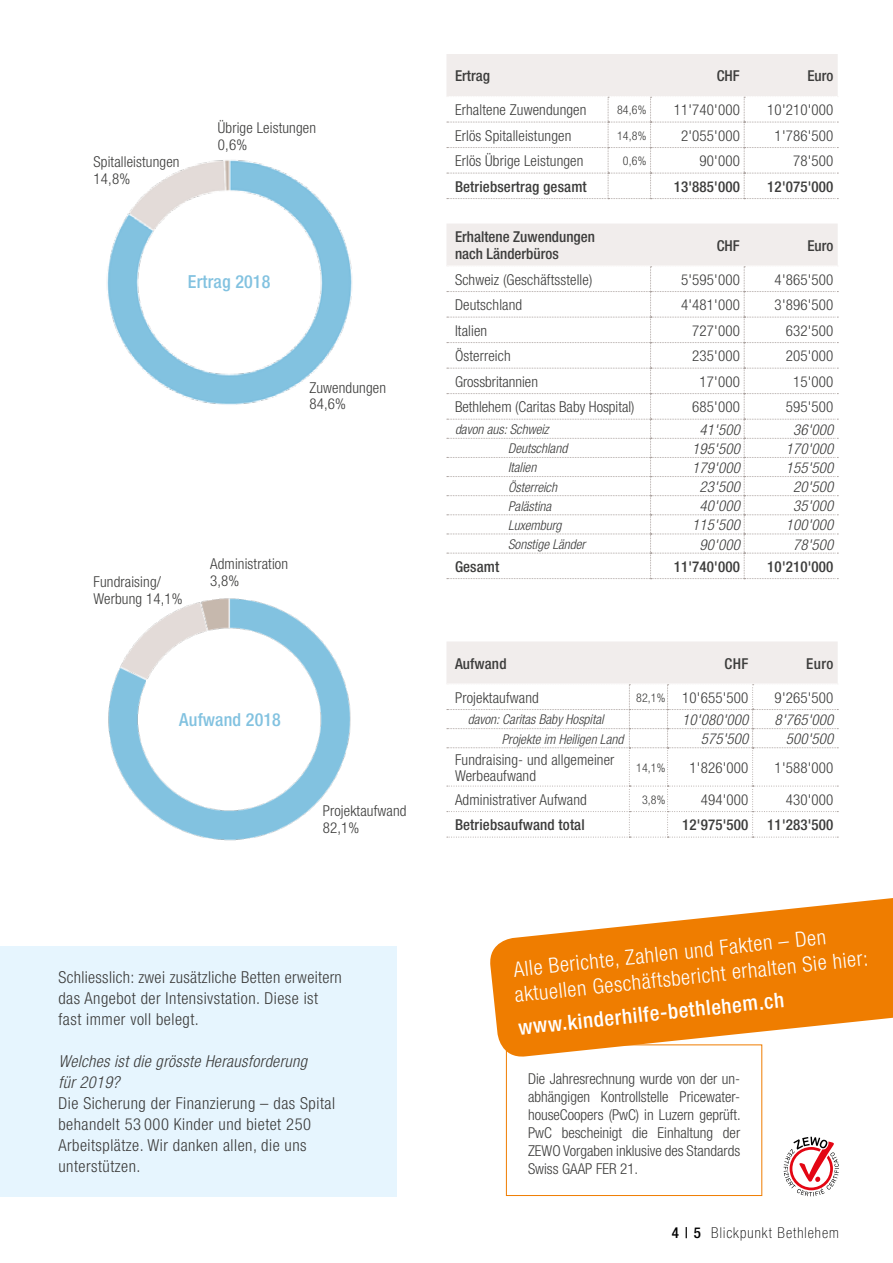
<style>
.page{position:relative;width:893px;height:1263px;background:#fff}
.page>*{position:absolute;margin:0;border:0;box-sizing:border-box;transform-origin:0 0}
.t1{font:300 condensed 21px/25.5px "Helvetica Neue";color:#fff}
.t2{font:500 condensed 21px "Helvetica Neue";color:#fff}
.t3{font:500 condensed 18px "Helvetica Neue";letter-spacing:.01em;color:#82c2e0}
.t4{font:300 condensed 16.5px/21px "Helvetica Neue";letter-spacing:.03em;color:#3c3c3b}
.t5{font:italic 300 condensed 16.5px/21px "Helvetica Neue";letter-spacing:.02em;color:#3c3c3b}
.t6{font:300 condensed 15px/16.5px "Helvetica Neue";letter-spacing:.01em;color:#3c3c3b}
.t7{font:500 condensed 15px/16.5px "Helvetica Neue";letter-spacing:.01em;color:#3c3c3b}
.t8{font:italic 300 condensed 15px "Helvetica Neue";letter-spacing:.01em;color:#3c3c3b}
.t9{font:100 condensed 15px "Helvetica Neue";letter-spacing:.07em;color:#000}
.t10{font:italic 300 condensed 13.5px "Helvetica Neue";color:#3c3c3b}
.t11{font:300 condensed 12px "Helvetica Neue";color:#3c3c3b}
.s1{font-size:12px}
.s2{font-weight:500}
</style>
<div class="page">
<div style="left:0;top:946px;width:397px;height:250px;background:#e6f5fe"></div>
<svg style="left:490px;top:898px;width:403px;height:161px;fill:#ef7d00"></svg>
<div style="left:506px;top:1044px;width:256px;height:152px;border:1px solid #ef7d00"></div>
<svg style="left:784px;top:1137px;width:55px;height:59px"></svg>
<svg style="left:446px;top:54px;width:392px;height:145px"></svg>
<svg style="left:446px;top:642px;width:392px;height:196px"></svg>
<svg style="left:446px;top:224px;width:392px;height:355px"></svg>
<img style="left:107px;top:160px;width:245px;height:245px">
<img style="left:108px;top:598px;width:243px;height:243px">
<p class="t6" style="left:94px;top:153px;width:88px">Spitalleistungen<br>14,8%</p>
<p class="t6" style="left:218px;top:119px;width:100px">Übrige Leistungen<br>0,6%</p>
<p class="t3" style="left:188px;top:271px;width:84px">Ertrag 2018</p>
<p class="t6" style="left:309px;top:379px;width:78px">Zuwendungen<br>84,6%</p>
<p class="t6" style="left:94px;top:573px;width:91px">Fundraising/<br>Werbung 14,1%</p>
<p class="t6" style="left:210px;top:555px;width:80px">Administration<br>3,8%</p>
<p class="t3" style="left:179px;top:709px;width:103px">Aufwand 2018</p>
<p class="t6" style="left:323px;top:803px;width:85px">Projektaufwand<br>82,1%</p>
<p class="t4" style="left:58px;top:966px;width:285px">Schliesslich: zwei zusätzliche Betten erweitern das Angebot der Intensivstation. Diese ist fast immer voll belegt.</p>
<p class="t5" style="left:58px;top:1050px;width:250px">Welches ist die grösste Herausforderung für 2019?</p>
<p class="t4" style="left:58px;top:1092px;width:278px">Die Sicherung der Finanzierung – das Spital behandelt 53 000 Kinder und bietet 250<br>Arbeitsplätze. Wir danken allen, die uns unterstützen.</p>
<p class="t7" style="left:455px;top:67px;width:36px">Ertrag</p>
<p class="t7" style="left:717px;top:67px;width:25px">CHF</p>
<p class="t7" style="left:807px;top:67px;width:28px">Euro</p>
<p class="t6" style="left:455px;top:102px;width:133px">Erhaltene Zuwendungen</p>
<p class="t11" style="left:617px;top:103px;width:31px">84,6%</p>
<p class="t6" style="left:674px;top:102px;width:68px">11'740'000</p>
<p class="t6" style="left:767px;top:102px;width:68px">10'210'000</p>
<p class="t6" style="left:455px;top:127px;width:118px">Erlös Spitalleistungen</p>
<p class="t11" style="left:617px;top:128px;width:31px">14,8%</p>
<p class="t6" style="left:681px;top:127px;width:60px">2'055'000</p>
<p class="t6" style="left:775px;top:127px;width:60px">1'786'500</p>
<p class="t6" style="left:455px;top:153px;width:130px">Erlös Übrige Leistungen</p>
<p class="t11" style="left:623px;top:154px;width:25px">0,6%</p>
<p class="t6" style="left:699px;top:153px;width:42px">90'000</p>
<p class="t6" style="left:793px;top:153px;width:42px">78'500</p>
<p class="t7" style="left:455px;top:178px;width:133px">Betriebsertrag gesamt</p>
<p class="t7" style="left:674px;top:178px;width:68px">13'885'000</p>
<p class="t7" style="left:767px;top:178px;width:68px">12'075'000</p>
<p class="t7" style="left:455px;top:229px;width:141px">Erhaltene Zuwendungen nach Länderbüros</p>
<p class="t7" style="left:717px;top:237px;width:25px">CHF</p>
<p class="t7" style="left:807px;top:237px;width:28px">Euro</p>
<p class="t6" style="left:455px;top:271px;width:139px">Schweiz (Geschäftsstelle)</p>
<p class="t6" style="left:681px;top:271px;width:60px">5'595'000</p>
<p class="t6" style="left:775px;top:271px;width:60px">4'865'500</p>
<p class="t6" style="left:455px;top:297px;width:69px">Deutschland</p>
<p class="t6" style="left:681px;top:297px;width:60px">4'481'000</p>
<p class="t6" style="left:775px;top:297px;width:60px">3'896'500</p>
<p class="t6" style="left:455px;top:322px;width:34px">Italien</p>
<p class="t6" style="left:692px;top:322px;width:49px">727'000</p>
<p class="t6" style="left:786px;top:322px;width:49px">632'500</p>
<p class="t6" style="left:455px;top:348px;width:57px">Österreich</p>
<p class="t6" style="left:692px;top:348px;width:49px">235'000</p>
<p class="t6" style="left:786px;top:348px;width:49px">205'000</p>
<p class="t6" style="left:455px;top:373px;width:85px">Grossbritannien</p>
<p class="t6" style="left:699px;top:373px;width:42px">17'000</p>
<p class="t6" style="left:793px;top:373px;width:42px">15'000</p>
<p class="t6" style="left:455px;top:399px;width:181px">Bethlehem (Caritas Baby Hospital)</p>
<p class="t6" style="left:692px;top:399px;width:49px">685'000</p>
<p class="t6" style="left:786px;top:399px;width:49px">595'500</p>
<p class="t10" style="left:455px;top:422px;width:95px">davon aus: Schweiz</p>
<p class="t8" style="left:699px;top:421px;width:42px">41'500</p>
<p class="t8" style="left:793px;top:421px;width:42px">36'000</p>
<p class="t10" style="left:508px;top:441px;width:61px">Deutschland</p>
<p class="t8" style="left:692px;top:440px;width:49px">195'500</p>
<p class="t8" style="left:786px;top:440px;width:49px">170'000</p>
<p class="t10" style="left:508px;top:460px;width:30px">Italien</p>
<p class="t8" style="left:692px;top:459px;width:49px">179'000</p>
<p class="t8" style="left:786px;top:459px;width:49px">155'500</p>
<p class="t10" style="left:508px;top:479px;width:50px">Österreich</p>
<p class="t8" style="left:699px;top:478px;width:42px">23'500</p>
<p class="t8" style="left:793px;top:478px;width:42px">20'500</p>
<p class="t10" style="left:508px;top:498px;width:45px">Palästina</p>
<p class="t8" style="left:699px;top:497px;width:42px">40'000</p>
<p class="t8" style="left:793px;top:497px;width:42px">35'000</p>
<p class="t10" style="left:508px;top:517px;width:55px">Luxemburg</p>
<p class="t8" style="left:692px;top:516px;width:49px">115'500</p>
<p class="t8" style="left:786px;top:516px;width:49px">100'000</p>
<p class="t10" style="left:508px;top:536px;width:79px">Sonstige Länder</p>
<p class="t8" style="left:699px;top:536px;width:42px">90'000</p>
<p class="t8" style="left:793px;top:536px;width:42px">78'500</p>
<p class="t7" style="left:455px;top:558px;width:46px">Gesamt</p>
<p class="t7" style="left:674px;top:558px;width:68px">11'740'000</p>
<p class="t7" style="left:767px;top:558px;width:68px">10'210'000</p>
<p class="t7" style="left:455px;top:655px;width:53px">Aufwand</p>
<p class="t7" style="left:724px;top:655px;width:25px">CHF</p>
<p class="t7" style="left:806px;top:655px;width:29px">Euro</p>
<p class="t6" style="left:455px;top:689px;width:85px">Projektaufwand</p>
<p class="t6" style="left:636px;top:689px;width:114px"><span class="s1">82,1%</span> 10'655'500</p>
<p class="t6" style="left:775px;top:689px;width:60px">9'265'500</p>
<p class="t10" style="left:468px;top:712px;width:137px">davon: Caritas Baby Hospital</p>
<p class="t8" style="left:682px;top:711px;width:68px">10'080'000</p>
<p class="t8" style="left:775px;top:711px;width:60px">8'765'000</p>
<p class="t10" style="left:502px;top:731px;width:123px">Projekte im Heiligen Land</p>
<p class="t8" style="left:701px;top:730px;width:49px">575'500</p>
<p class="t8" style="left:786px;top:730px;width:49px">500'500</p>
<p class="t6" style="left:455px;top:751px;width:161px">Fundraising- und allgemeiner<br>Werbeaufwand</p>
<p class="t11" style="left:636px;top:760px;width:31px">14,1%</p>
<p class="t6" style="left:690px;top:759px;width:60px">1'826'000</p>
<p class="t6" style="left:775px;top:759px;width:60px">1'588'000</p>
<p class="t6" style="left:455px;top:791px;width:133px">Administrativer Aufwand</p>
<p class="t11" style="left:642px;top:792px;width:25px">3,8%</p>
<p class="t6" style="left:701px;top:791px;width:49px">494'000</p>
<p class="t6" style="left:786px;top:791px;width:49px">430'000</p>
<p class="t7" style="left:455px;top:816px;width:131px">Betriebsaufwand total</p>
<p class="t7" style="left:682px;top:816px;width:68px">12'975'500</p>
<p class="t7" style="left:767px;top:816px;width:68px">11'283'500</p>
<h1 class="t1" style="left:511px;top:956px;width:357px;rotate:-6deg">Alle Berichte, Zahlen und Fakten – Den aktuellen Geschäftsbericht erhalten Sie hier:</h1>
<h1 class="t2" style="left:517px;top:1015px;width:269px;rotate:-6deg">www.kinderhilfe-bethlehem.ch</h1>
<p class="t6" style="left:528px;top:1069px;width:214px;line-height:18px;text-align:justify">Die Jahresrechnung wurde von der un&shy;abhängigen Kontrollstelle Pricewater&shy;houseCoopers (PwC) in Luzern geprüft.<br>PwC bescheinigt die Einhaltung der ZEWO Vorgaben inklusive des Standards Swiss GAAP FER 21.</p>
<p class="t9" style="left:672px;top:1224px;width:169px"><span class="s2">4 | 5</span> Blickpunkt Bethlehem</p>
</div>
